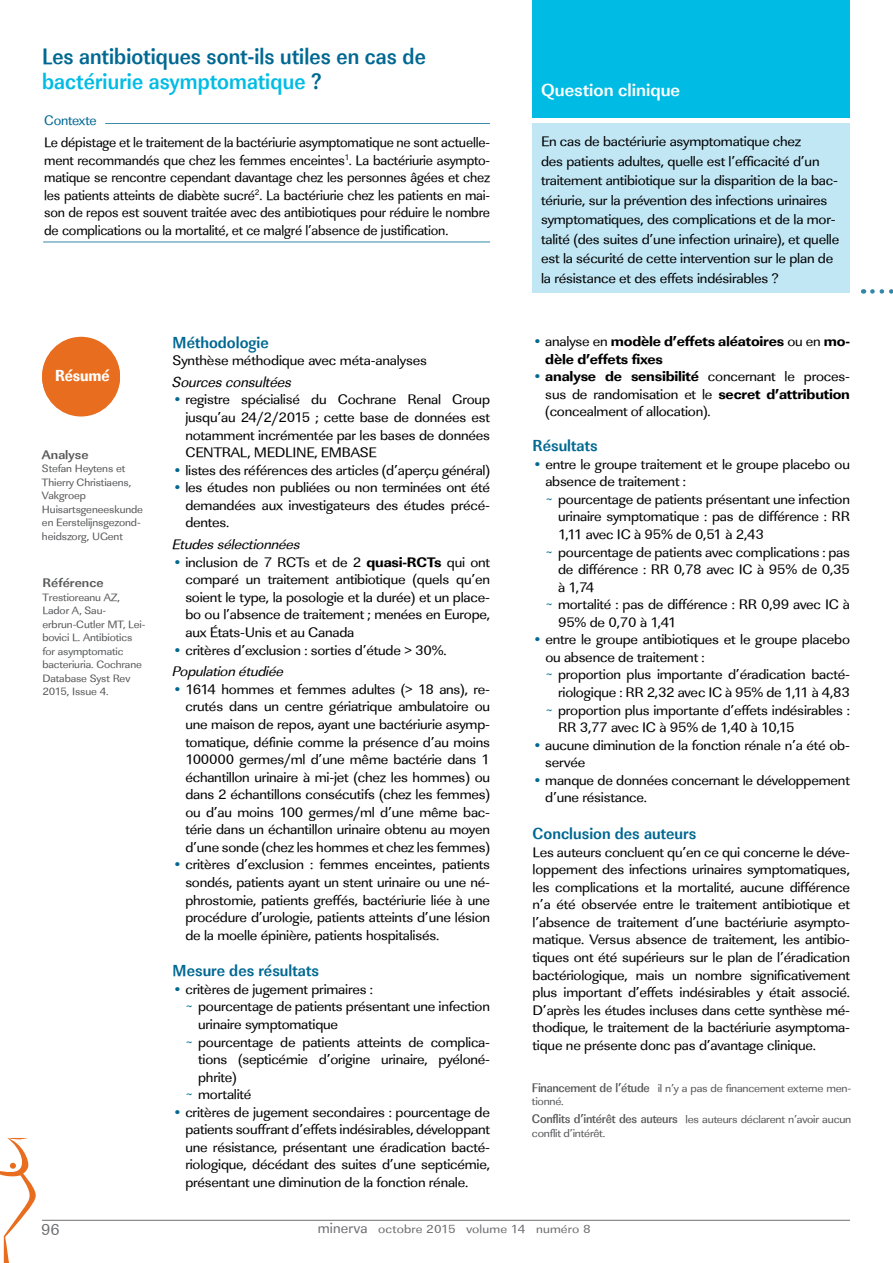
<style>
.page{position:relative;width:893px;height:1263px;background:#fff}
.page>*{position:absolute;margin:0;border:0;box-sizing:border-box;transform-origin:0 0}
.t1{font:700 23.1px/25.5px "Linear Std";letter-spacing:.005em;color:#006892;scale:.91 1}
.t2{font:700 18px "Linear Std";color:#fff}
.t3{font:700 16.5px "Linear Std Cd";color:#006892}
.t4{font:16.5px "Linear Std Nr Xbold";letter-spacing:-.01em;color:#fff}
.t5{font:16.5px "Linear Std";color:#6d6e71}
.t6{font:italic 15px "Linear Std";letter-spacing:-.01em;color:#000}
.t7{font:14.25px/17.5px "Linear Std";letter-spacing:-.015em;color:#000;text-align:justify;scale:1.05 1}
.t8{font:14.25px/17.5px "Linear Std";letter-spacing:-.015em;color:#000;text-align:justify}
.t9{font:14.25px/17.5px "Linear Std Xbold";letter-spacing:-.015em;color:#000;scale:1.05 1}
.t10{font:italic 14.25px "Linear Std";letter-spacing:-.015em;color:#000;scale:1.05 1}
.t11{font:14.25px "Linear Std";letter-spacing:-.015em;color:#006892}
.t12{font:700 12.9px "Linear Std";color:#58595b;scale:1.05 1}
.t13{font:12.15px "Linear Std";letter-spacing:.01em;color:#6d6e71;scale:1.11 1}
.t14{font:11.4px/13.5px "Linear Std";letter-spacing:-.02em;color:#58595b;scale:1.05 1}
.t15{font:10.95px/13.5px "Linear Std";letter-spacing:-.01em;color:#58595b;scale:1.05 1}
.s1{color:#00bce4}
.s2{color:#006892}
.s3{font-family:"Linear Std Xbold"}
.s4{font-style:italic}
.s5{font-family:"Linear Std";color:#006892}
.s6{font-family:"Linear Std"}
.s7{font-family:"Linear Std Nr";font-weight:500;font-size:12.9px}
.s8{font-size:15px}
</style>
<div class="page">
<hr style="left:42px;top:1220px;width:808px;height:1px;background:#6d6e71">
<svg style="left:0;top:1138px;width:36px;height:125px"></svg>
<div style="left:533px;top:124px;width:317px;height:169px;background:#c1e7f5"></div>
<hr style="left:105px;top:123px;width:385px;height:1px;background:#006892">
<hr style="left:43px;top:242px;width:447px;height:1px;background:#006892">
<div style="left:42px;top:337px;width:78px;height:78px;background:#e86d1f;border-radius:50%"></div>
<svg style="left:872px;top:289px;width:21px;height:5px"></svg>
<div style="left:533px;top:0;width:317px;height:117px;background:#00bce4"></div>
<h1 class="t1" style="left:42px;top:44px;width:423px">Les antibiotiques sont-ils utiles en cas de <span class="s1">bactériurie asymptomatique</span> ?</h1>
<p class="t11" style="left:44px;top:112px;width:54px">Contexte</p>
<p class="t8" style="left:44px;top:134px;width:447px">Le dépistage et le traitement de la bactériurie asymptomatique ne sont actuelle&shy;ment recommandés que chez les femmes enceintes<sup>1</sup>. La bactériurie asympto&shy;matique se rencontre cependant davantage chez les personnes âgées et chez les patients atteints de diabète sucré<sup>2</sup>. La bactériurie chez les patients en mai&shy;son de repos est souvent traitée avec des antibiotiques pour réduire le nombre de complications ou la mortalité, et ce malgré l’absence de justification.</p>
<p class="t4" style="left:55px;top:365px;width:56px">Résumé</p>
<p class="t12" style="left:42px;top:447px;width:46px">Analyse</p>
<p class="t15" style="left:42px;top:462px;width:98px">Stefan Heytens et<br>Thierry Christiaens,<br>Vakgroep<br>Huisartsgeneeskunde en Eerstelijnsgezond&shy;heidszorg, UGent</p>
<p class="t12" style="left:42px;top:575px;width:60px">Référence</p>
<p class="t15" style="left:42px;top:590px;width:100px">Trestioreanu AZ,<br>Lador A, Sau&shy;erbrun-Cutler MT, Lei&shy;bovici L. Antibiotics for asymptomatic bacteriuria. Cochrane<br>Database Syst Rev<br>2015, Issue 4.</p>
<p class="t3" style="left:173px;top:332px;width:98px">Méthodologie</p>
<p class="t7" style="left:173px;top:352px;width:244px">Synthèse méthodique avec méta-analyses</p>
<p class="t6" style="left:173px;top:373px;width:121px">Sources consultées</p>
<p class="t7" style="left:185px;top:391px;width:292px;text-indent:-13px"><span class="s2">•</span> registre spécialisé du Cochrane Renal Group jusqu’au 24/2/2015 ; cette base de données est notamment incrémentée par les bases de données CENTRAL, MEDLINE, EMBASE</p>
<p class="t7" style="left:173px;top:461px;width:304px"><span class="s2">•</span> listes des références des articles (d’aperçu général)</p>
<p class="t7" style="left:185px;top:479px;width:292px;text-indent:-13px"><span class="s2">•</span> les études non publiées ou non terminées ont été demandées aux investigateurs des études précé&shy;dentes.</p>
<p class="t10" style="left:173px;top:536px;width:123px">Etudes sélectionnées</p>
<p class="t7" style="left:185px;top:553px;width:292px;text-indent:-13px"><span class="s2">•</span> inclusion de 7 RCTs et de 2 <span class="s3">quasi-RCTs</span> qui ont comparé un traitement antibiotique (quels qu’en soient le type, la posologie et la durée) et un place&shy;bo ou l’absence de traitement ; menées en Europe, aux États-Unis et au Canada</p>
<p class="t7" style="left:173px;top:639px;width:262px;line-height:21.8px"><span class="s2">•</span> critères d’exclusion : sorties d’étude &gt; 30%.<br><span class="s4">Population étudiée</span></p>
<p class="t7" style="left:185px;top:680px;width:292px;text-indent:-13px"><span class="s2">•</span> 1614 hommes et femmes adultes (&gt; 18 ans), re&shy;crutés dans un centre gériatrique ambulatoire ou une maison de repos, ayant une bactériurie asymp&shy;tomatique, définie comme la présence d’au moins 100000 germes/ml d’une même bactérie dans 1 échantillon urinaire à mi-jet (chez les hommes) ou dans 2 échantillons consécutifs (chez les femmes) ou d’au moins 100 germes/ml d’une même bac&shy;térie dans un échantillon urinaire obtenu au moyen d’une sonde (chez les hommes et chez les femmes)</p>
<p class="t7" style="left:185px;top:856px;width:292px;text-indent:-13px"><span class="s2">•</span> critères d’exclusion : femmes enceintes, patients sondés, patients ayant un stent urinaire ou une né&shy;phrostomie, patients greffés, bactériurie liée à une procédure d’urologie, patients atteints d’une lésion de la moelle épinière, patients hospitalisés.</p>
<p class="t3" style="left:173px;top:961px;width:148px">Mesure des résultats</p>
<p class="t7" style="left:173px;top:980px;width:192px"><span class="s2">•</span> critères de jugement primaires :</p>
<p class="t7" style="left:185px;top:998px;width:292px"><span class="s2">~</span> pourcentage de patients présentant une infection</p>
<p class="t7" style="left:198px;top:1015px;width:135px">urinaire symptomatique</p>
<p class="t7" style="left:185px;top:1033px;width:292px"><span class="s2">~</span> pourcentage de patients atteints de complica-</p>
<p class="t7" style="left:198px;top:1051px;width:279px">tions (septicémie d’origine urinaire, pyéloné-</p>
<p class="t7" style="left:198px;top:1068px;width:38px">phrite)</p>
<p class="t7" style="left:185px;top:1086px;width:65px"><span class="s2">~</span> mortalité</p>
<p class="t7" style="left:185px;top:1103px;width:292px;text-indent:-13px"><span class="s2">•</span> critères de jugement secondaires : pourcentage de patients souffrant d’effets indésirables, développant une résistance, présentant une éradication bacté&shy;riologique, décédant des suites d’une septicémie, présentant une diminution de la fonction rénale.</p>
<p class="t2" style="left:541px;top:80px;width:141px">Question clinique</p>
<p class="t7" style="left:541px;top:132px;width:286px;line-height:19.5px;text-align:left">En cas de bactériurie asymptomatique chez<br>des patients adultes, quelle est l’efficacité d’un traitement antibiotique sur la disparition de la bac&shy;tériurie, sur la prévention des infections urinaires symptomatiques, des complications et de la mor&shy;talité (des suites d’une infection urinaire), et quelle est la sécurité de cette intervention sur le plan de la résistance et des effets indésirables ?</p>
<p class="t9" style="left:545px;top:333px;width:292px;text-indent:-13px"><span class="s5">•</span> <span class="s6">analyse en</span> modèle d’effets aléatoires <span class="s6">ou en</span> mo&shy;dèle d’effets fixes</p>
<p class="t9" style="left:533px;top:368px;width:304px"><span class="s2">•</span> analyse de sensibilité <span class="s6">concernant le proces-</span></p>
<p class="t7" style="left:545px;top:385px;width:292px">sus de randomisation et le <span class="s3">secret d’attribution </span>(concealment of allocation).</p>
<p class="t3" style="left:533px;top:436px;width:67px">Résultats</p>
<p class="t7" style="left:533px;top:455px;width:304px"><span class="s2">•</span> entre le groupe traitement et le groupe placebo ou</p>
<p class="t7" style="left:545px;top:473px;width:136px">absence de traitement :</p>
<p class="t7" style="left:545px;top:490px;width:292px"><span class="s2">~</span> pourcentage de patients présentant une infection</p>
<p class="t7" style="left:558px;top:508px;width:279px">urinaire symptomatique : pas de différence : RR</p>
<p class="t7" style="left:558px;top:526px;width:198px">1,11 avec IC à 95% de 0,51 à 2,43</p>
<p class="t7" style="left:545px;top:543px;width:292px"><span class="s2">~</span> pourcentage de patients avec complications : pas</p>
<p class="t7" style="left:558px;top:561px;width:279px">de différence : RR 0,78 avec IC à 95% de 0,35</p>
<p class="t7" style="left:558px;top:578px;width:36px">à 1,74</p>
<p class="t7" style="left:545px;top:596px;width:292px"><span class="s2">~</span> mortalité : pas de différence : RR 0,99 avec IC à</p>
<p class="t7" style="left:558px;top:613px;width:114px">95% de 0,70 à 1,41</p>
<p class="t7" style="left:533px;top:631px;width:304px"><span class="s2">•</span> entre le groupe antibiotiques et le groupe placebo</p>
<p class="t7" style="left:545px;top:648px;width:153px">ou absence de traitement :</p>
<p class="t7" style="left:545px;top:666px;width:292px"><span class="s2">~</span> proportion plus importante d’éradication bacté-</p>
<p class="t7" style="left:558px;top:684px;width:280px">riologique : RR 2,32 avec IC à 95% de 1,11 à 4,83</p>
<p class="t7" style="left:545px;top:701px;width:292px"><span class="s2">~</span> proportion plus importante d’effets indésirables :</p>
<p class="t7" style="left:558px;top:719px;width:227px">RR 3,77 avec IC à 95% de 1,40 à 10,15</p>
<p class="t7" style="left:545px;top:736px;width:292px;text-indent:-13px"><span class="s2">•</span> aucune diminution de la fonction rénale n’a été ob&shy;servée</p>
<p class="t7" style="left:545px;top:771px;width:292px;text-indent:-13px"><span class="s2">•</span> manque de données concernant le développement d’une résistance.</p>
<p class="t3" style="left:533px;top:824px;width:165px">Conclusion des auteurs</p>
<p class="t7" style="left:533px;top:843px;width:304px">Les auteurs concluent qu’en ce qui concerne le déve&shy;loppement des infections urinaires symptomatiques, les complications et la mortalité, aucune différence n’a été observée entre le traitement antibiotique et l’absence de traitement d’une bactériurie asympto&shy;matique. Versus absence de traitement, les antibio&shy;tiques ont été supérieurs sur le plan de l’éradication bactériologique, mais un nombre significativement plus important d’effets indésirables y était associé.<br>D’après les études incluses dans cette synthèse mé&shy;thodique, le traitement de la bactériurie asymptoma&shy;tique ne présente donc pas d’avantage clinique.</p>
<p class="t14" style="left:532px;top:1081px;width:306px"><span class="s7">Financement de l’étude</span> il n’y a pas de financement externe men&shy;tionné.</p>
<p class="t14" style="left:532px;top:1113px;width:306px"><span class="s7">Conflits d’intérêt des auteurs</span> les auteurs déclarent n’avoir aucun conflit d’intérêt.</p>
<p class="t5" style="left:41px;top:1220px;width:20px">96</p>
<p class="t13" style="left:318px;top:1222px;width:247px"><span class="s8">minerva</span> octobre 2015 volume 14 numéro 8</p>
</div>
